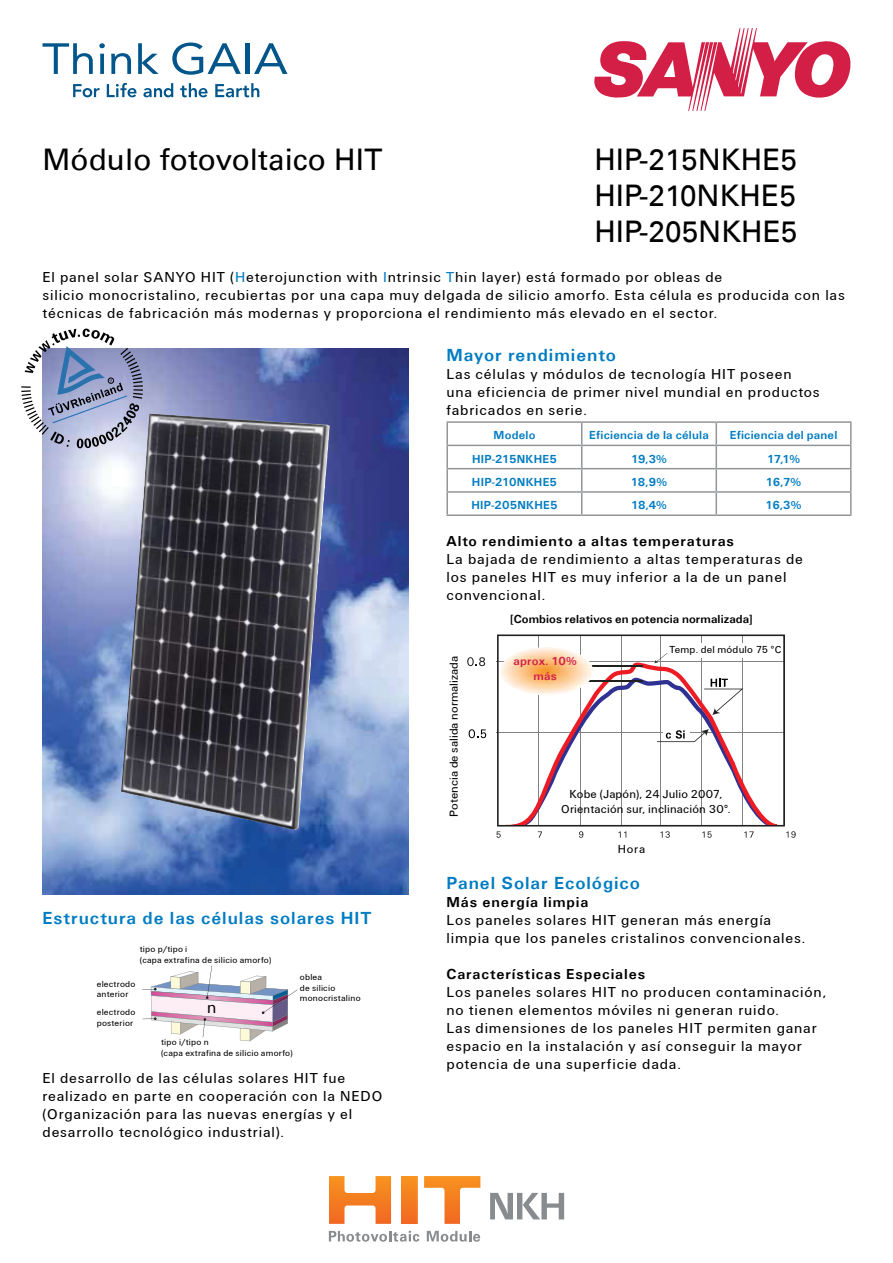
<style>
.page{position:relative;width:893px;height:1263px;background:#fff}
.page>*{position:absolute;margin:0;border:0;box-sizing:border-box;transform-origin:0 0}
.t1{font:29.7px/35.7px "Univers LT";color:#000;text-align:justify}
.t2{font:700 18px "Unitus TEE";letter-spacing:.055em;color:#007cc2}
.t3{font:16.2px "Univers";color:#000}
.t4{font:14.85px/18px "Unitus TEE";letter-spacing:.055em;color:#000}
.t5{font:700 14.85px "Unitus TEE";letter-spacing:.06em;color:#000}
.t6{font:700 12px "Unitus TEE";letter-spacing:.02em;color:#007cc2}
.t7{font:12px/15px "Unitus TEE";letter-spacing:.01em;color:#000;text-align:center}
.t8{font:700 12px "Unitus TEE";letter-spacing:.01em;color:#000}
.t9{font:700 12px/15px "Unitus TEE";letter-spacing:.015em;color:#d31e46;text-align:center}
.t10{font:10.5px "Unitus TEE";letter-spacing:.02em;color:#000}
.t11{font:9px/10.5px "Unitus TEE";letter-spacing:.025em;color:#000}
.s1{color:#007cc2}
</style>
<div class="page">
<svg style="left:43px;top:43px;width:50px;height:31px"></svg>
<svg style="left:99px;top:43px;width:6px;height:31px"></svg>
<svg style="left:111px;top:53px;width:20px;height:21px"></svg>
<svg style="left:138px;top:43px;width:21px;height:31px"></svg>
<svg style="left:172px;top:43px;width:69px;height:32px"></svg>
<hr style="left:246px;top:43px;width:4px;height:31px;background:#00558b">
<svg style="left:254px;top:43px;width:33px;height:31px"></svg>
<svg style="left:73px;top:84px;width:27px;height:13px"></svg>
<svg style="left:107px;top:83px;width:29px;height:14px"></svg>
<svg style="left:143px;top:83px;width:30px;height:14px"></svg>
<svg style="left:180px;top:83px;width:28px;height:14px"></svg>
<svg style="left:215px;top:83px;width:44px;height:14px"></svg>
<svg style="left:594px;top:28px;width:257px;height:83px"></svg>
<img style="left:43px;top:349px;width:365px;height:546px">
<hr style="left:446px;top:421px;width:136px;height:2px;background:#939598">
<hr style="left:446px;top:423px;width:2px;height:22px;background:#939598">
<hr style="left:582px;top:421px;width:134px;height:2px;background:#939598">
<hr style="left:716px;top:421px;width:136px;height:2px;background:#939598">
<hr style="left:715px;top:423px;width:2px;height:22px;background:#939598">
<hr style="left:850px;top:423px;width:2px;height:22px;background:#939598">
<hr style="left:446px;top:445px;width:136px;height:1px;background:#939598">
<hr style="left:446px;top:446px;width:2px;height:22px;background:#939598">
<hr style="left:582px;top:445px;width:134px;height:1px;background:#939598">
<hr style="left:716px;top:445px;width:136px;height:1px;background:#939598">
<hr style="left:715px;top:446px;width:2px;height:22px;background:#939598">
<hr style="left:850px;top:446px;width:2px;height:22px;background:#939598">
<hr style="left:446px;top:468px;width:136px;height:1px;background:#939598">
<hr style="left:446px;top:469px;width:2px;height:22px;background:#939598">
<hr style="left:582px;top:468px;width:134px;height:1px;background:#939598">
<hr style="left:716px;top:468px;width:136px;height:1px;background:#939598">
<hr style="left:715px;top:469px;width:2px;height:22px;background:#939598">
<hr style="left:850px;top:469px;width:2px;height:22px;background:#939598">
<hr style="left:446px;top:491px;width:136px;height:2px;background:#939598">
<hr style="left:446px;top:493px;width:2px;height:21px;background:#939598">
<hr style="left:582px;top:491px;width:134px;height:2px;background:#939598">
<svg style="left:581px;top:423px;width:1px;height:91px"></svg>
<hr style="left:716px;top:491px;width:136px;height:2px;background:#939598">
<hr style="left:715px;top:493px;width:2px;height:21px;background:#939598">
<hr style="left:850px;top:493px;width:2px;height:21px;background:#939598">
<hr style="left:446px;top:514px;width:136px;height:2px;background:#939598">
<hr style="left:582px;top:514px;width:134px;height:2px;background:#939598">
<hr style="left:716px;top:514px;width:136px;height:2px;background:#939598">
<img style="left:121px;top:413px;width:209px;height:417px">
<img style="left:402px;top:1176px;width:15px;height:48px">
<img style="left:329px;top:1176px;width:62px;height:48px">
<img style="left:424px;top:1176px;width:56px;height:48px">
<svg style="left:329px;top:1231px;width:90px;height:11px"></svg>
<svg style="left:427px;top:1231px;width:53px;height:11px"></svg>
<svg style="left:490px;top:1193px;width:74px;height:26px"></svg>
<svg style="left:142px;top:965px;width:155px;height:76px"></svg>
<svg style="left:497px;top:634px;width:288px;height:192px"></svg>
<svg style="left:467px;top:657px;width:18px;height:9px"></svg>
<svg style="left:469px;top:729px;width:17px;height:9px"></svg>
<svg style="left:786px;top:831px;width:10px;height:7px"></svg>
<div style="left:670px;top:643px;width:112px;height:14px;background:#fff"></div>
<svg style="left:21px;top:328px;width:129px;height:120px"></svg>
<svg style="left:496px;top:653px;width:281px;height:185px"></svg>
<img style="left:500px;top:647px;width:93px;height:48px;border-radius:50%">
<h1 class="t1" style="left:43px;top:142px;width:341px">Módulo fotovoltaico HIT</h1>
<h1 class="t1" style="left:594px;top:142px;width:205px">HIP-215NKHE5<br>HIP-210NKHE5<br>HIP-205NKHE5</h1>
<p class="t4" style="left:43px;top:268px;width:804px">El panel solar SANYO HIT (<span class="s1">H</span>eterojunction with <span class="s1">I</span>ntrinsic <span class="s1">T</span>hin layer) está formado por obleas de<br>silicio monocristalino, recubiertas por una capa muy delgada de silicio amorfo. Esta célula es producida con las técnicas de fabricación más modernas y proporciona el rendimiento más elevado en el sector.</p>
<p class="t2" style="left:446px;top:345px;width:171px">Mayor rendimiento</p>
<p class="t4" style="left:446px;top:366px;width:375px">Las células y módulos de tecnología HIT poseen una eficiencia de primer nivel mundial en productos fabricados en serie.</p>
<p class="t6" style="left:493px;top:429px;width:44px">Modelo</p>
<p class="t6" style="left:589px;top:429px;width:121px">Eficiencia de la célula</p>
<p class="t6" style="left:730px;top:429px;width:109px">Eficiencia del panel</p>
<p class="t6" style="left:472px;top:452px;width:86px">HIP-215NKHE5</p>
<p class="t6" style="left:631px;top:452px;width:37px">19,3%</p>
<p class="t6" style="left:767px;top:452px;width:34px">17,1%</p>
<p class="t6" style="left:472px;top:475px;width:87px">HIP-210NKHE5</p>
<p class="t6" style="left:631px;top:475px;width:38px">18,9%</p>
<p class="t6" style="left:766px;top:475px;width:37px">16,7%</p>
<p class="t6" style="left:471px;top:498px;width:87px">HIP-205NKHE5</p>
<p class="t6" style="left:631px;top:498px;width:37px">18,4%</p>
<p class="t6" style="left:766px;top:498px;width:37px">16,3%</p>
<p class="t5" style="left:446px;top:533px;width:289px">Alto rendimiento a altas temperaturas</p>
<p class="t4" style="left:446px;top:550px;width:358px">La bajada de rendimiento a altas temperaturas de los paneles HIT es muy inferior a la de un panel convencional.</p>
<p class="t2" style="left:43px;top:908px;width:330px">Estructura de las células solares HIT</p>
<p class="t11" style="left:140px;top:944px;width:133px">tipo p/tipo i<br>(capa extrafina de silicio amorfo)</p>
<p class="t11" style="left:97px;top:978px;width:40px">electrodo anterior</p>
<p class="t11" style="left:97px;top:1007px;width:40px">electrodo posterior</p>
<p class="t3" style="left:207px;top:997px;width:11px">n</p>
<p class="t11" style="left:300px;top:972px;width:62px">oblea<br>de silicio monocristalino</p>
<p class="t11" style="left:161px;top:1037px;width:133px">tipo i/tipo n<br>(capa extrafina de silicio amorfo)</p>
<p class="t4" style="left:43px;top:1069px;width:341px">El desarrollo de las células solares HIT fue realizado en parte en cooperación con la NEDO (Organización para las nuevas energías y el desarrollo tecnológico industrial).</p>
<p class="t7" style="left:446px;top:816px;width:162px;rotate:-90deg">Potencia de salida normalizada</p>
<p class="t8" style="left:510px;top:612px;width:244px">[Combios relativos en potencia normalizada]</p>
<p class="t9" style="left:514px;top:654px;width:65px">aprox. 10% más</p>
<p class="t10" style="left:670px;top:643px;width:113px">Temp. del módulo 75 °C</p>
<p class="t7" style="left:561px;top:787px;width:171px">Kobe (Japón), 24 Julio 2007,<br>Orientación sur, inclinación 30°.</p>
<p class="t7" style="left:618px;top:842px;width:29px">Hora</p>
<p class="t2" style="left:446px;top:873px;width:195px">Panel Solar Ecológico</p>
<p class="t5" style="left:446px;top:893px;width:144px">Más energía limpia</p>
<p class="t4" style="left:446px;top:911px;width:360px">Los paneles solares HIT generan más energía limpia que los paneles cristalinos convencionales.</p>
<p class="t5" style="left:446px;top:965px;width:200px">Características Especiales</p>
<p class="t4" style="left:446px;top:983px;width:381px">Los paneles solares HIT no producen contaminación, no tienen elementos móviles ni generan ruido.<br>Las dimensiones de los paneles HIT permiten ganar espacio en la instalación y así conseguir la mayor potencia de una superficie dada.</p>
</div>
